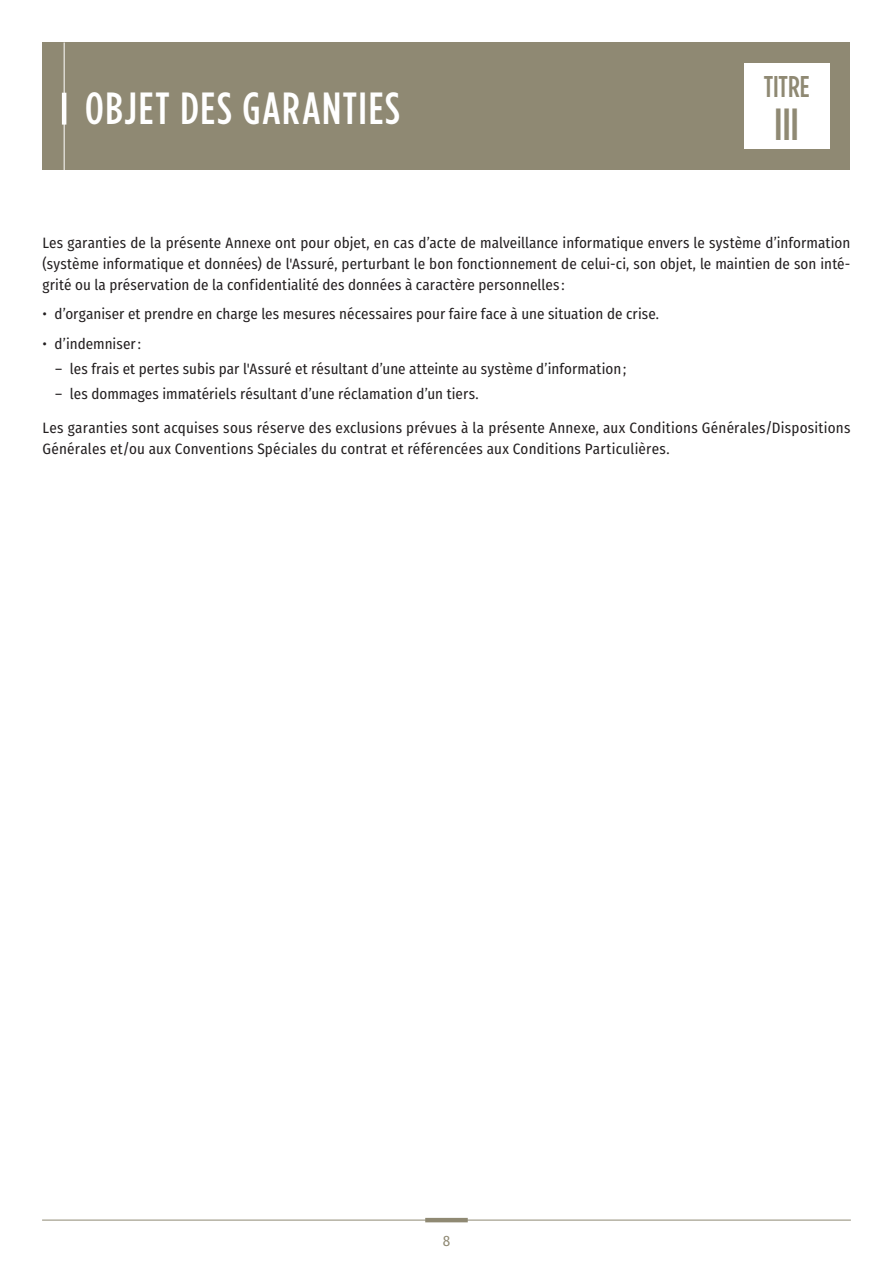
<style>
.page{position:relative;width:893px;height:1263px;background:#fff}
.page>*{position:absolute;margin:0;border:0;box-sizing:border-box;transform-origin:0 0}
.t1{font:500 45px "Gotham Condensed";letter-spacing:.04em;color:#fff}
.t2{font:500 45px "Gotham Condensed";color:#8f8973}
.t3{font:500 30px "Gotham Condensed";letter-spacing:-.005em;color:#8f8973}
.t4{font:15px/21px "Fira Sans Condensed";letter-spacing:.01em;color:#231f20;text-align:justify}
.t5{font:15px "Fira Sans Condensed";color:#8f8973}
</style>
<div class="page">
<hr style="left:42px;top:1220px;width:809px;height:1px;background:#8f8973">
<hr style="left:425px;top:1218px;width:43px;height:4px;background:#8f8973">
<div style="left:43px;top:43px;width:807px;height:127px;background:#8f8973"></div>
<hr style="left:64px;top:43px;width:1px;height:127px;background:#fff">
<hr style="left:62px;top:93px;width:4px;height:32px;background:#fff">
<div style="left:744px;top:64px;width:85px;height:85px;background:#fff"></div>
<h1 class="t1" style="left:85px;top:82px;width:316px">OBJET DES GARANTIES</h1>
<h2 class="t3" style="left:764px;top:69px;width:47px">TITRE</h2>
<h1 class="t2" style="left:774px;top:98px;width:26px">III</h1>
<p class="t4" style="left:43px;top:232px;width:809px">Les garanties de la présente Annexe ont pour objet, en cas d’acte de malveillance informatique envers le système d’information (système informatique et données) de l'Assuré, perturbant le bon fonctionnement de celui-ci, son objet, le maintien de son inté&shy;grité ou la préservation de la confidentialité des données à caractère personnelles :</p>
<p class="t4" style="left:43px;top:303px;width:618px">• d’organiser et prendre en charge les mesures nécessaires pour faire face à une situation de crise.</p>
<p class="t4" style="left:43px;top:333px;width:100px">• d’indemniser:</p>
<p class="t4" style="left:55px;top:358px;width:573px">– les frais et pertes subis par l'Assuré et résultant d’une atteinte au système d’information;</p>
<p class="t4" style="left:55px;top:383px;width:425px">– les dommages immatériels résultant d’une réclamation d’un tiers.</p>
<p class="t4" style="left:43px;top:417px;width:809px">Les garanties sont acquises sous réserve des exclusions prévues à la présente Annexe, aux Conditions Générales/Dispositions<br>Générales et/ou aux Conventions Spéciales du contrat et référencées aux Conditions Particulières.</p>
<p class="t5" style="left:443px;top:1229px;width:9px">8</p>
</div>
